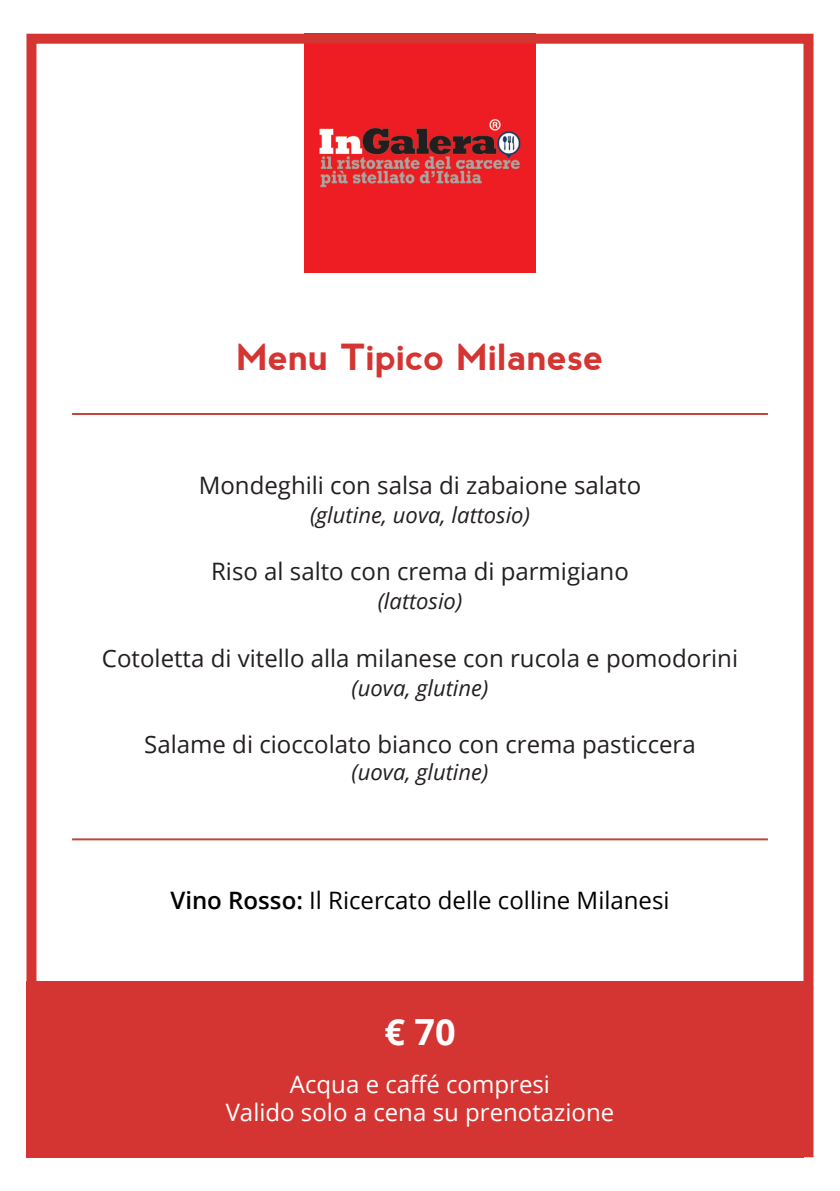
<style>
.page{position:relative;width:840px;height:1191px;background:#fff}
.page>*{position:absolute;margin:0;border:0;box-sizing:border-box;transform-origin:0 0}
.t1{font:700 36px "nevis";color:#d53532}
.t2{font:700 36px "Open Sans";color:#fff}
.t3{font:24px "Open Sans";color:#231f20}
.t4{font:24px/28.8px "Open Sans";color:#fff;text-align:center}
.t5{font:24px "Open Sans";color:#000001}
.t6{font:italic 22px "Open Sans";color:#231f20}
.s1{font-weight:600}
</style>
<div class="page">
<img style="left:304px;top:45px;width:231px;height:227px">
<div style="left:26px;top:34px;width:787px;height:1123px;border:10px solid #d53532"></div>
<div style="left:26px;top:981px;width:777px;height:176px;background:#d53532"></div>
<hr style="left:72px;top:838px;width:695px;height:2px;background:#c1453a">
<hr style="left:72px;top:413px;width:695px;height:2px;background:#c1453a">
<h1 class="t1" style="left:236px;top:337px;width:368px">Menu Tipico Milanese</h1>
<p class="t3" style="left:199px;top:469px;width:444px">Mondeghili con salsa di zabaione salato</p>
<p class="t6" style="left:310px;top:500px;width:221px">(glutine, uova, lattosio)</p>
<p class="t3" style="left:211px;top:555px;width:419px">Riso al salto con crema di parmigiano</p>
<p class="t6" style="left:377px;top:586px;width:86px">(lattosio)</p>
<p class="t3" style="left:102px;top:641px;width:637px">Cotoletta di vitello alla milanese con rucola e pomodorini</p>
<p class="t6" style="left:351px;top:672px;width:138px">(uova, glutine)</p>
<p class="t3" style="left:144px;top:728px;width:552px">Salame di cioccolato bianco con crema pasticcera</p>
<p class="t6" style="left:351px;top:756px;width:138px">(uova, glutine)</p>
<p class="t5" style="left:170px;top:884px;width:500px"><span class="s1">Vino Rosso:</span> Il Ricercato delle colline Milanesi</p>
<h1 class="t2" style="left:384px;top:1006px;width:73px">€ 70</h1>
<p class="t4" style="left:225px;top:1068px;width:390px">Acqua e caffé compresi<br>Valido solo a cena su prenotazione</p>
</div>
